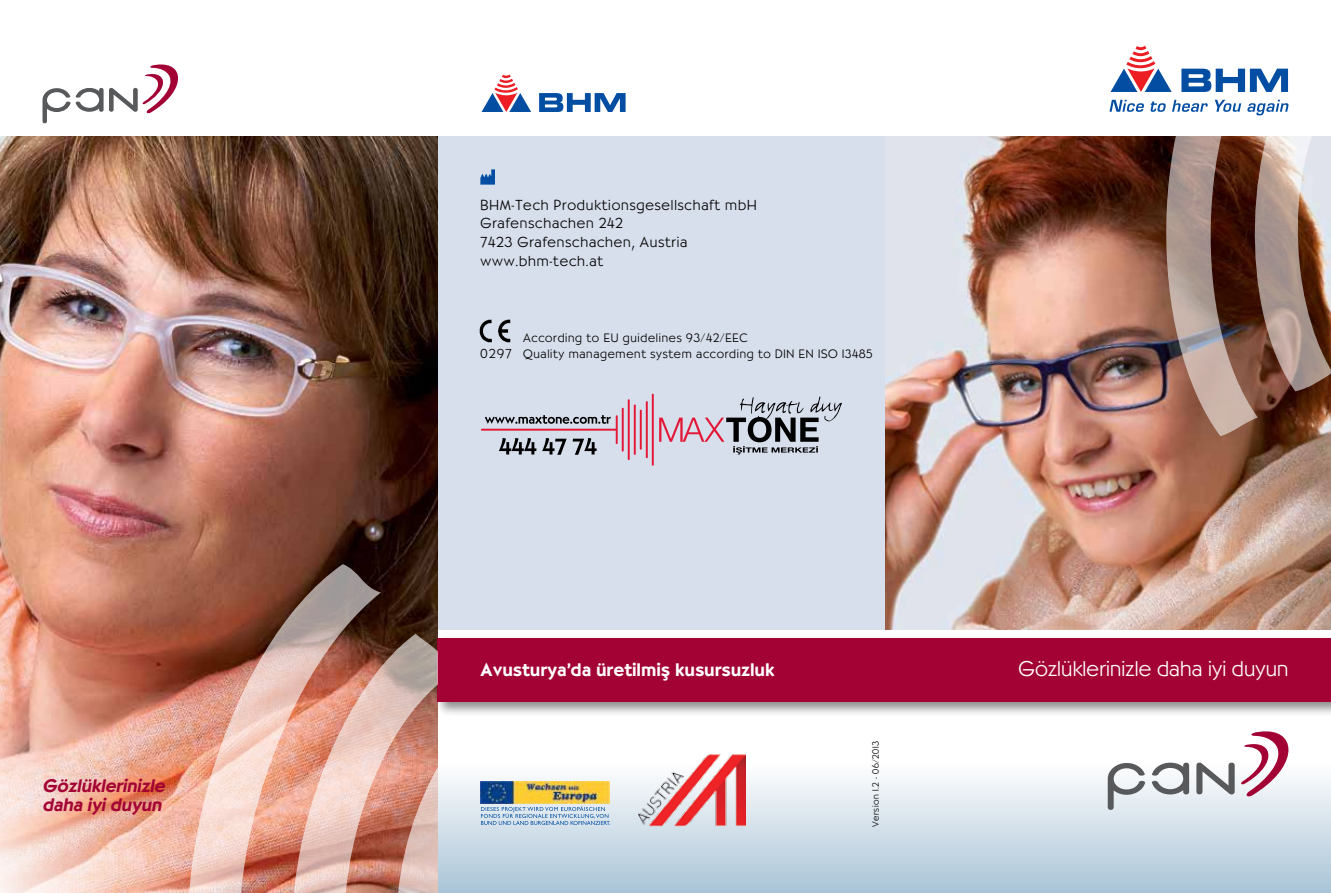
<style>
.page{position:relative;width:1331px;height:893px;background:#fff}
.page>*{position:absolute;margin:0;border:0;box-sizing:border-box;transform-origin:0 0}
.t1{font:21px "LD Bernhardt";letter-spacing:.01em;color:#fff}
.t2{font:18px "LD Bernhardt Bold";letter-spacing:.02em;color:#fff}
.t3{font:italic 18px/18.8px "LD Bernhardt Bold";color:#a30234}
.t4{font:14.25px/18.8px "LD Bernhardt";letter-spacing:.06em;color:#000}
.t5{font:12px/16.5px "LD Bernhardt";letter-spacing:.06em;color:#000}
.t6{font:9px "LD Bernhardt";letter-spacing:.06em;color:#000}
.s1{font-size:12.75px}
</style>
<div class="page">
<img style="left:0;top:136px;width:438px;height:498px">
<svg style="left:0;top:557px;width:300px;height:336px;background:#e1a693"></svg>
<div style="left:438px;top:733px;width:893px;height:160px;background:linear-gradient(to bottom,#fff,#adc6d8)"></div>
<div style="left:435px;top:635px;width:896px;height:82px;background:#000;opacity:.45"></div>
<div style="left:438px;top:638px;width:893px;height:64px;background:#a30234"></div>
<img style="left:884px;top:136px;width:447px;height:493px">
<div style="left:438px;top:136px;width:446px;height:493px;background:#d8dfec"></div>
<img style="left:480px;top:781px;width:129px;height:23px">
<svg style="left:481px;top:806px;width:129px;height:19px;background:#b0c7de"></svg>
<img style="left:639px;top:753px;width:106px;height:74px">
<svg style="left:381px;top:634px;width:57px;height:259px;background:#c49486"></svg>
<img style="left:151px;top:564px;width:230px;height:329px">
<img style="left:1109px;top:45px;width:222px;height:391px">
<svg style="left:539px;top:93px;width:87px;height:19px"></svg>
<svg style="left:482px;top:74px;width:49px;height:38px"></svg>
<svg style="left:1108px;top:763px;width:37px;height:47px"></svg>
<svg style="left:1152px;top:763px;width:37px;height:31px"></svg>
<svg style="left:1196px;top:731px;width:102px;height:67px"></svg>
<svg style="left:43px;top:64px;width:135px;height:59px"></svg>
<img style="left:479px;top:320px;width:32px;height:23px">
<img style="left:480px;top:169px;width:15px;height:15px">
<svg style="left:480px;top:393px;width:362px;height:73px"></svg>
<p class="t3" style="left:43px;top:777px;width:127px">Gözlüklerinizle daha iyiduyun</p>
<p class="t4" style="left:480px;top:195px;width:277px">BHM-Tech Produktionsgesellschaft mbH<br>Grafenschachen 242<br>7423 Grafenschachen, Austria www.bhm-tech.at</p>
<p class="t5" style="left:480px;top:329px;width:393px;text-indent:43px">According to EU guidelines 93/42/EEC<br><span class="s1">0297</span> Quality management system according to DIN EN ISO 13485</p>
<p class="t2" style="left:480px;top:659px;width:296px">Avusturya’da üretilmiş kusursuzluk</p>
<h1 class="t1" style="left:1018px;top:656px;width:271px">Gözlüklerinizle daha iyi duyun</h1>
<p class="t6" style="left:870px;top:827px;width:87px;rotate:-90deg">Version 1.2 - 06/2013</p>
</div>
